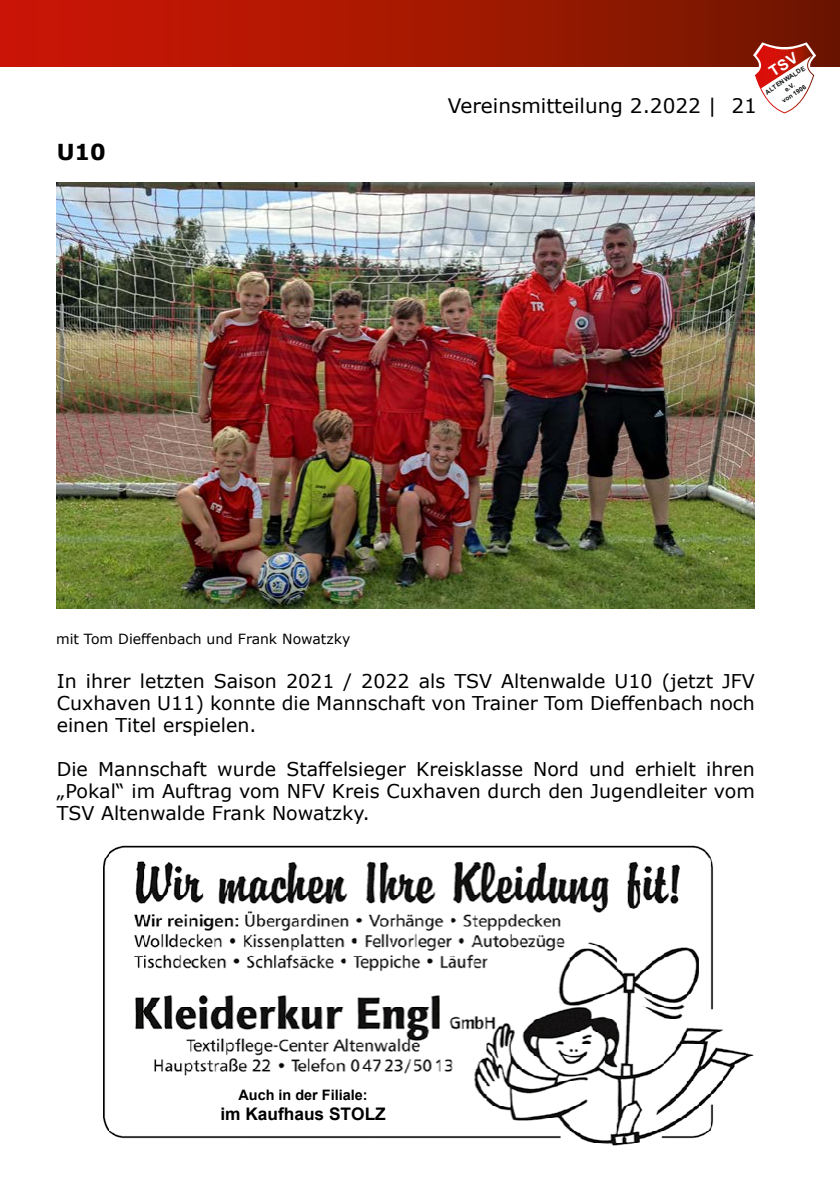
<style>
.page{position:relative;width:840px;height:1191px;background:#fff}
.page>*{position:absolute;margin:0;border:0;box-sizing:border-box;transform-origin:0 0}
.t1{font:700 22px "Verdana";color:#000}
.t2{font:20px "Verdana";color:#000}
.t3{font:19px/22px "Verdana";color:#000;text-align:justify}
.t4{font:700 17.2px "Arial";color:#000}
.t5{font:700 14.4px "Arial";color:#000}
.t6{font:14px "Verdana";color:#000}
.t7{font:700 6.4px/8.2px "Arial";color:#0e1011;text-align:center}
</style>
<div class="page">
<div style="left:0;top:0;width:839px;height:67px;background:linear-gradient(to right,#d21705,#721700)"></div>
<img style="left:57px;top:182px;width:697px;height:427px">
<img style="left:103px;top:845px;width:651px;height:301px">
<div style="left:176px;top:1087px;width:257px;height:44px;background:#fff"></div>
<svg style="left:752px;top:42px;width:63px;height:71px"></svg>
<p class="t1" style="left:57px;top:136px;width:51px">U10</p>
<p class="t2" style="left:447px;top:92px;width:310px">Vereinsmitteilung 2.2022 | 21</p>
<p class="t7" style="left:763px;top:89px;width:48px;rotate:-33deg">ALTENWALDE e.V.<br>von 1906</p>
<p class="t6" style="left:56px;top:629px;width:296px">mit Tom Dieffenbach und Frank Nowatzky</p>
<p class="t3" style="left:57px;top:670px;width:699px">In ihrer letzten Saison 2021 / 2022 als TSV Altenwalde U10 (jetzt JFV Cuxhaven U11) konnte die Mannschaft von Trainer Tom Dieffenbach noch einen Titel erspielen.</p>
<p class="t3" style="left:57px;top:758px;width:699px">Die Mannschaft wurde Staffelsieger Kreisklasse Nord und erhielt ihren „Pokal“ im Auftrag vom NFV Kreis Cuxhaven durch den Jugendleiter vom TSV Altenwalde Frank Nowatzky.</p>
<p class="t5" style="left:238px;top:1085px;width:130px">Auch in der Filiale:</p>
<p class="t4" style="left:220px;top:1101px;width:167px">im Kaufhaus STOLZ</p>
</div>
